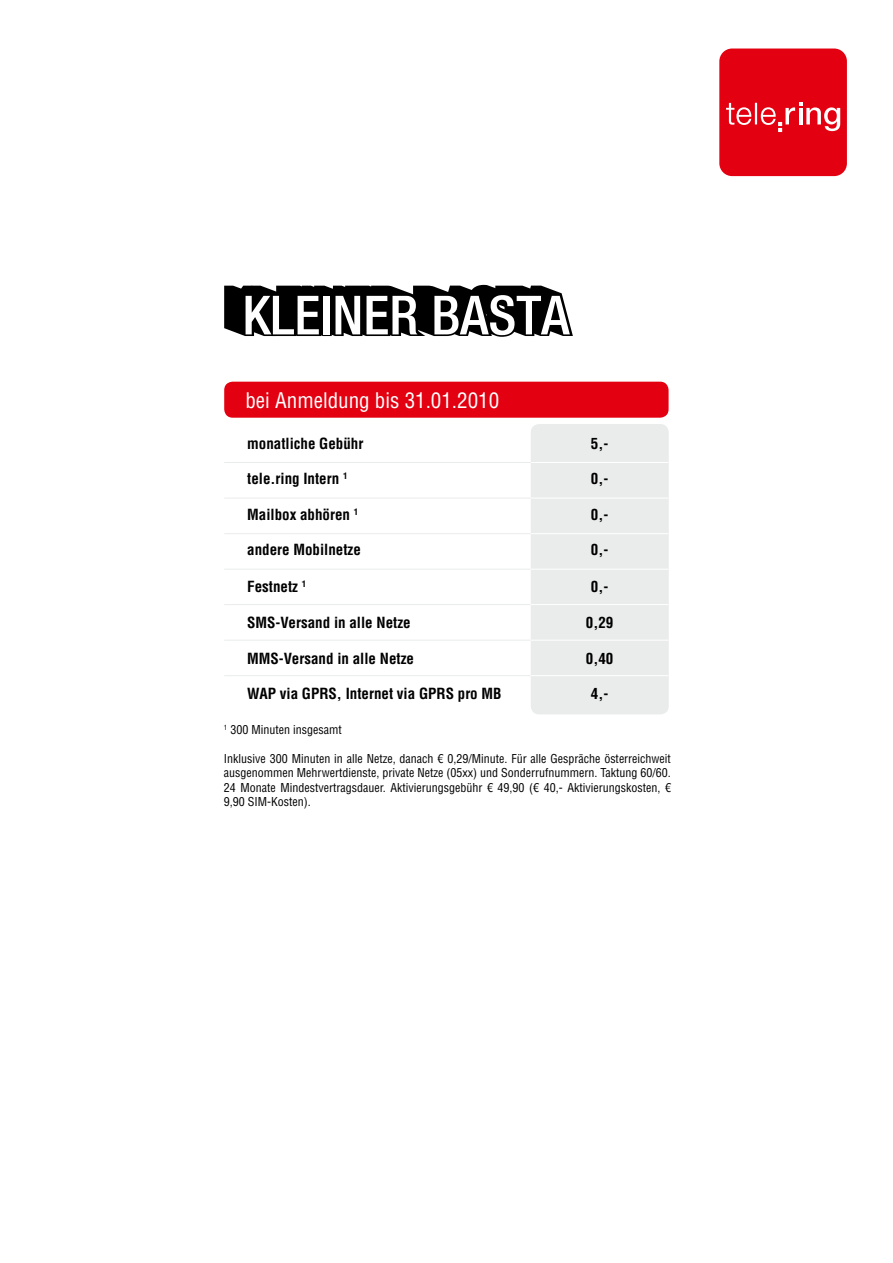
<style>
.page{position:relative;width:893px;height:1263px;background:#fff}
.page>*{position:absolute;margin:0;border:0;box-sizing:border-box;transform-origin:0 0}
.t1{font:54px "Hel Sri Dee C12";color:#000}
.t2{font:condensed 21px "Helvetica LT Std";color:#fff}
.t3{font:700 condensed 15px "Helvetica LT Std";color:#000}
.t4{font:condensed 12px/14.4px "Helvetica LT Std";color:#000;text-align:justify}
</style>
<div class="page">
<div style="left:242px;top:296px;width:127px;height:30px;background:#000"></div>
<div style="left:224px;top:382px;width:445px;height:36px;background:#e30011;border-radius:9px"></div>
<div style="left:531px;top:424px;width:138px;height:290px;background:#eaebeb;border-radius:9px"></div>
<hr style="left:224px;top:498px;width:307px;height:1px;background:#eaebeb">
<hr style="left:224px;top:533px;width:307px;height:1px;background:#eaebeb">
<hr style="left:224px;top:569px;width:307px;height:1px;background:#eaebeb">
<hr style="left:224px;top:604px;width:307px;height:1px;background:#eaebeb">
<hr style="left:224px;top:640px;width:307px;height:1px;background:#eaebeb">
<hr style="left:224px;top:675px;width:307px;height:1px;background:#eaebeb">
<hr style="left:531px;top:462px;width:138px;height:1px;background:#fff">
<hr style="left:531px;top:498px;width:138px;height:1px;background:#fff">
<hr style="left:531px;top:533px;width:138px;height:1px;background:#fff">
<hr style="left:531px;top:569px;width:138px;height:1px;background:#fff">
<hr style="left:531px;top:604px;width:138px;height:1px;background:#fff">
<hr style="left:531px;top:640px;width:138px;height:1px;background:#fff">
<hr style="left:531px;top:675px;width:138px;height:1px;background:#fff">
<hr style="left:224px;top:462px;width:307px;height:1px;background:#eaebeb">
<div style="left:719px;top:49px;width:128px;height:127px;background:#e30011;border-radius:13px"></div>
<svg style="left:726px;top:103px;width:114px;height:29px"></svg>
<h1 class="t1" style="left:242px;top:277px;width:328px">KLEINER BASTA</h1>
<h2 class="t2" style="left:245px;top:387px;width:255px">bei Anmeldung bis 31.01.2010</h2>
<p class="t3" style="left:247px;top:434px;width:118px">monatliche Gebühr</p>
<p class="t3" style="left:591px;top:434px;width:19px">5,-</p>
<p class="t3" style="left:247px;top:469px;width:102px">tele.ring Intern <sup>1</sup></p>
<p class="t3" style="left:591px;top:469px;width:19px">0,-</p>
<p class="t3" style="left:247px;top:505px;width:113px">Mailbox abhören <sup>1</sup></p>
<p class="t3" style="left:591px;top:505px;width:19px">0,-</p>
<p class="t3" style="left:247px;top:541px;width:115px">andere Mobilnetze</p>
<p class="t3" style="left:591px;top:541px;width:19px">0,-</p>
<p class="t3" style="left:247px;top:577px;width:60px">Festnetz <sup>1</sup></p>
<p class="t3" style="left:591px;top:577px;width:19px">0,-</p>
<p class="t3" style="left:247px;top:613px;width:165px">SMS-Versand in alle Netze</p>
<p class="t3" style="left:586px;top:613px;width:29px">0,29</p>
<p class="t3" style="left:247px;top:649px;width:168px">MMS-Versand in alle Netze</p>
<p class="t3" style="left:586px;top:649px;width:29px">0,40</p>
<p class="t3" style="left:247px;top:684px;width:256px">WAP via GPRS, Internet via GPRS pro MB</p>
<p class="t3" style="left:591px;top:684px;width:19px">4,-</p>
<p class="t4" style="left:224px;top:722px;width:119px"><sup>1</sup> 300 Minuten insgesamt</p>
<p class="t4" style="left:224px;top:751px;width:449px">Inklusive 300 Minuten in alle Netze, danach € 0,29/Minute. Für alle Gespräche österreichweit ausgenommen Mehrwertdienste, private Netze (05xx) und Sonderrufnummern. Taktung 60/60.<br>24 Monate Mindestvertragsdauer. Aktivierungsgebühr € 49,90 (€ 40,- Aktivierungskosten, € 9,90 SIM-Kosten).</p>
</div>
